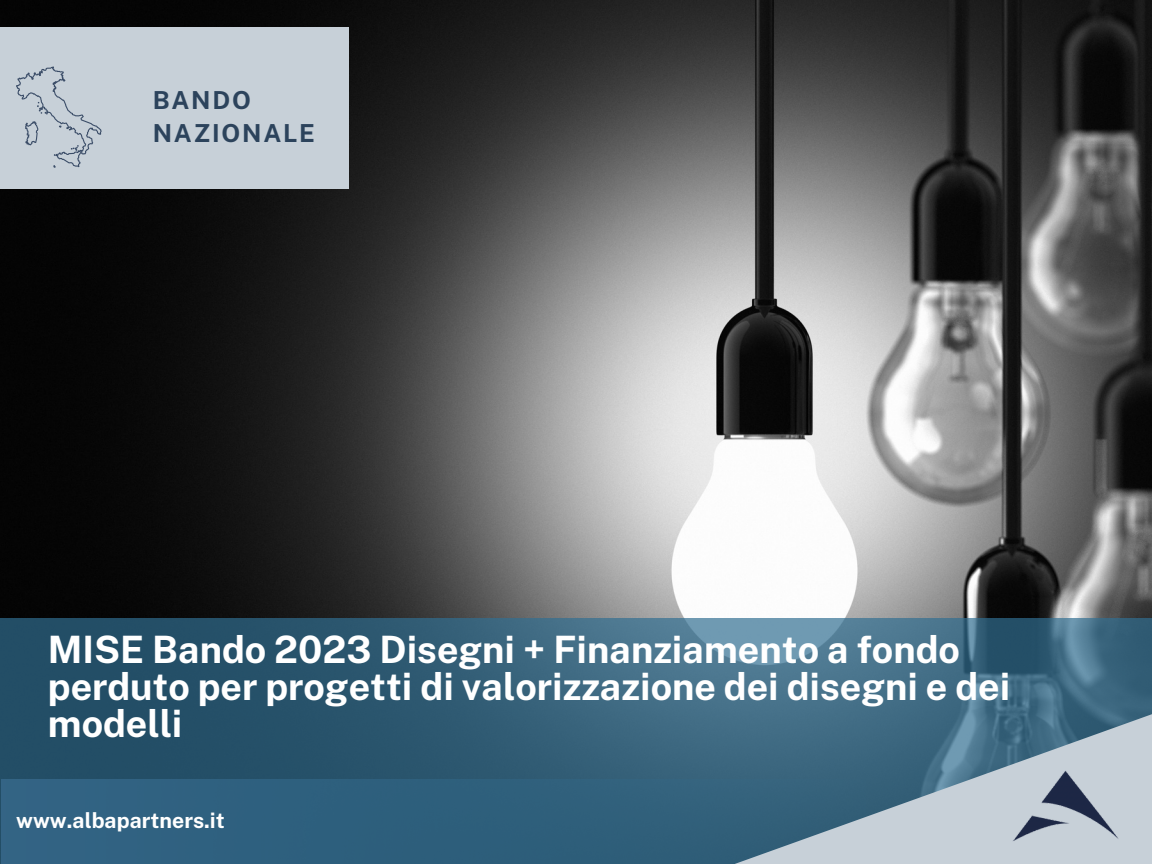
<style>
.page{position:relative;width:1152px;height:864px;background:#fff}
.page>*{position:absolute;margin:0;border:0;box-sizing:border-box;transform-origin:0 0}
.t1{font:700 37.8px/37.2px "Public Sans";color:#fff}
.t2{font:700 24.75px "Public Sans";letter-spacing:.075em;color:#2c435c}
.t3{font:700 21.3px "Public Sans";color:#fff}
</style>
<div class="page">
<img style="left:0;top:0;width:1152px;height:618px">
<svg style="left:0;top:618px;width:1152px;height:246px;background:#325f79"></svg>
<svg style="left:634px;top:694px;width:518px;height:170px;background:#628499"></svg>
<div style="left:0;top:27px;width:349px;height:161px;background:#c7d0d8"></div>
<img style="left:1008px;top:767px;width:115px;height:80px">
<svg style="left:16px;top:66px;width:86px;height:102px"></svg>
<p class="t2" style="left:153px;top:85px;width:100px">BANDO</p>
<p class="t2" style="left:153px;top:118px;width:164px">NAZIONALE</p>
<p class="t1" style="left:48px;top:630px;width:964px">MISE Bando 2023 Disegni + Finanziamento a fondo perduto per progetti di valorizzazione dei disegni e dei modelli</p>
<p class="t3" style="left:16px;top:808px;width:210px">www.albapartners.it</p>
</div>
